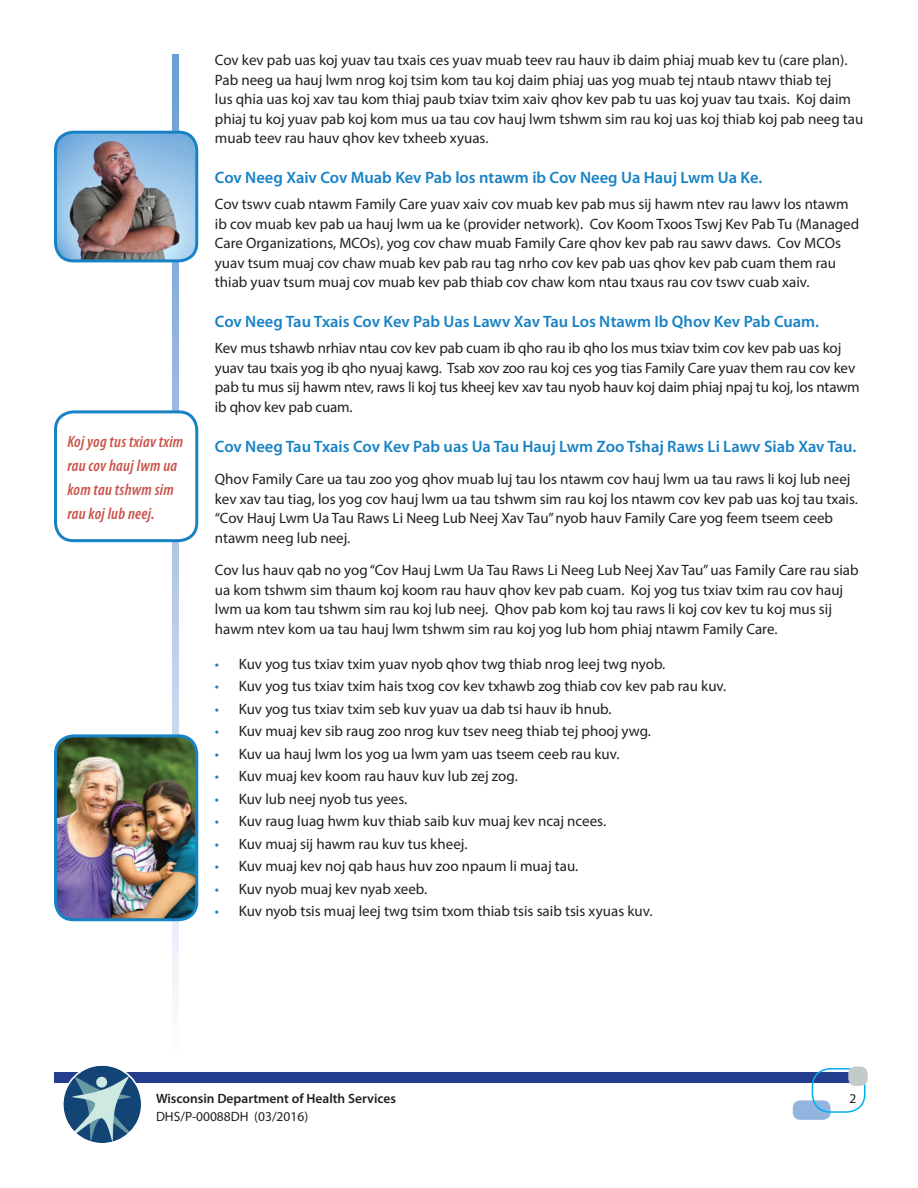
<style>
.page{position:relative;width:918px;height:1188px;background:#fff}
.page>*{position:absolute;margin:0;border:0;box-sizing:border-box;transform-origin:0 0}
.t1{font:600 16.5px "Myriad Pro";color:#1782c5}
.t2{font:italic 600 condensed 16.5px/24px "Myriad Pro";letter-spacing:.015em;color:#ca534a}
.t3{font:15px/19.5px "Myriad Pro";color:#231f20}
.t4{font:600 13.5px "Myriad Pro";color:#231f20}
.t5{font:13.5px "Myriad Pro";color:#231f20}
.s1{color:#1782c5}
</style>
<div class="page">
<div style="left:54px;top:1072px;width:810px;height:11px;background:#253f8e"></div>
<div style="left:793px;top:1100px;width:38px;height:20px;background:#92b4de;border-radius:8px"></div>
<div style="left:812px;top:1068px;width:53px;height:45px;border:2px solid #00aeef;border-radius:18px"></div>
<div style="left:848px;top:1066px;width:20px;height:20px;background:#c3caca;border-radius:8px"></div>
<img style="left:63px;top:1065px;width:79px;height:79px;border-radius:39px">
<div style="left:62px;top:1064px;width:80px;height:81px;border:2px solid #fff;border-radius:50%"></div>
<svg style="left:172px;top:54px;width:6px;height:946px"></svg>
<img style="left:56px;top:132px;width:141px;height:129px">
<div style="left:54px;top:131px;width:144px;height:131px;border:3px solid #1782c5;border-radius:18px"></div>
<div style="left:56px;top:412px;width:141px;height:129px;background:#fff;border-radius:18px"></div>
<div style="left:54px;top:410px;width:144px;height:132px;border:3px solid #1782c5;border-radius:18px"></div>
<img style="left:56px;top:738px;width:141px;height:182px">
<div style="left:54px;top:734px;width:144px;height:187px;border:3px solid #1782c5;border-radius:18px"></div>
<p class="t2" style="left:67px;top:429px;width:117px">Koj yog tus txiav txim rau cov hauj lwm ua kom tau tshwm sim rau koj lub neej.</p>
<p class="t3" style="left:215px;top:50px;width:650px">Cov kev pab uas koj yuav tau txais ces yuav muab teev rau hauv ib daim phiaj muab kev tu (care plan).<br>Pab neeg ua hauj lwm nrog koj tsim kom tau koj daim phiaj uas yog muab tej ntaub ntawv thiab tej<br>lus qhia uas koj xav tau kom thiaj paub txiav txim xaiv qhov kev pab tu uas koj yuav tau txais. Koj daim phiaj tu koj yuav pab koj kom mus ua tau cov hauj lwm tshwm sim rau koj uas koj thiab koj pab neeg tau muab teev rau hauv qhov kev txheeb xyuas.</p>
<p class="t1" style="left:215px;top:167px;width:549px">Cov Neeg Xaiv Cov Muab Kev Pab los ntawm ib Cov Neeg Ua Hauj Lwm Ua Ke.</p>
<p class="t3" style="left:215px;top:194px;width:646px">Cov tswv cuab ntawm Family Care yuav xaiv cov muab kev pab mus sij hawm ntev rau lawv los ntawm ib cov muab kev pab ua hauj lwm ua ke (provider network). Cov Koom Txoos Tswj Kev Pab Tu (Managed Care Organizations, MCOs), yog cov chaw muab Family Care qhov kev pab rau sawv daws. Cov MCOs yuav tsum muaj cov chaw muab kev pab rau tag nrho cov kev pab uas qhov kev pab cuam them rau thiab yuav tsum muaj cov muab kev pab thiab cov chaw kom ntau txaus rau cov tswv cuab xaiv.</p>
<p class="t1" style="left:215px;top:311px;width:606px">Cov Neeg Tau Txais Cov Kev Pab Uas Lawv Xav Tau Los Ntawm Ib Qhov Kev Pab Cuam.</p>
<p class="t3" style="left:215px;top:338px;width:646px">Kev mus tshawb nrhiav ntau cov kev pab cuam ib qho rau ib qho los mus txiav txim cov kev pab uas koj yuav tau txais yog ib qho nyuaj kawg. Tsab xov zoo rau koj ces yog tias Family Care yuav them rau cov kev pab tu mus sij hawm ntev, raws li koj tus kheej kev xav tau nyob hauv koj daim phiaj npaj tu koj, los ntawm ib qhov kev pab cuam.</p>
<p class="t1" style="left:215px;top:436px;width:643px">Cov Neeg Tau Txais Cov Kev Pab uas Ua Tau Hauj Lwm Zoo Tshaj Raws Li Lawv Siab Xav Tau.</p>
<p class="t3" style="left:215px;top:469px;width:645px">Qhov Family Care ua tau zoo yog qhov muab luj tau los ntawm cov hauj lwm ua tau raws li koj lub neej kev xav tau tiag, los yog cov hauj lwm ua tau tshwm sim rau koj los ntawm cov kev pab uas koj tau txais. “Cov Hauj Lwm Ua Tau Raws Li Neeg Lub Neej Xav Tau” nyob hauv Family Care yog feem tseem ceeb ntawm neeg lub neej.</p>
<p class="t3" style="left:215px;top:560px;width:645px">Cov lus hauv qab no yog “Cov Hauj Lwm Ua Tau Raws Li Neeg Lub Neej Xav Tau” uas Family Care rau siab ua kom tshwm sim thaum koj koom rau hauv qhov kev pab cuam. Koj yog tus txiav txim rau cov hauj lwm ua kom tau tshwm sim rau koj lub neej. Qhov pab kom koj tau raws li koj cov kev tu koj mus sij hawm ntev kom ua tau hauj lwm tshwm sim rau koj yog lub hom phiaj ntawm Family Care.</p>
<p class="t3" style="left:215px;top:654px;width:452px"><span class="s1">•</span> Kuv yog tus txiav txim yuav nyob qhov twg thiab nrog leej twg nyob.</p>
<p class="t3" style="left:215px;top:676px;width:513px"><span class="s1">•</span> Kuv yog tus txiav txim hais txog cov kev txhawb zog thiab cov kev pab rau kuv.</p>
<p class="t3" style="left:215px;top:699px;width:398px"><span class="s1">•</span> Kuv yog tus txiav txim seb kuv yuav ua dab tsi hauv ib hnub.</p>
<p class="t3" style="left:215px;top:721px;width:438px"><span class="s1">•</span> Kuv muaj kev sib raug zoo nrog kuv tsev neeg thiab tej phooj ywg.</p>
<p class="t3" style="left:215px;top:744px;width:406px"><span class="s1">•</span> Kuv ua hauj lwm los yog ua lwm yam uas tseem ceeb rau kuv.</p>
<p class="t3" style="left:215px;top:766px;width:304px"><span class="s1">•</span> Kuv muaj kev koom rau hauv kuv lub zej zog.</p>
<p class="t3" style="left:215px;top:789px;width:194px"><span class="s1">•</span> Kuv lub neej nyob tus yees.</p>
<p class="t3" style="left:215px;top:811px;width:393px"><span class="s1">•</span> Kuv raug luag hwm kuv thiab saib kuv muaj kev ncaj ncees.</p>
<p class="t3" style="left:215px;top:834px;width:254px"><span class="s1">•</span> Kuv muaj sij hawm rau kuv tus kheej.</p>
<p class="t3" style="left:215px;top:856px;width:365px"><span class="s1">•</span> Kuv muaj kev noj qab haus huv zoo npaum li muaj tau.</p>
<p class="t3" style="left:215px;top:879px;width:214px"><span class="s1">•</span> Kuv nyob muaj kev nyab xeeb.</p>
<p class="t3" style="left:215px;top:901px;width:439px"><span class="s1">•</span> Kuv nyob tsis muaj leej twg tsim txom thiab tsis saib tsis xyuas kuv.</p>
<p class="t4" style="left:156px;top:1090px;width:242px">Wisconsin Department of Health Services</p>
<p class="t5" style="left:156px;top:1108px;width:154px">DHS/P-00088DH (03/2016)</p>
<p class="t5" style="left:850px;top:1090px;width:8px">2</p>
</div>
